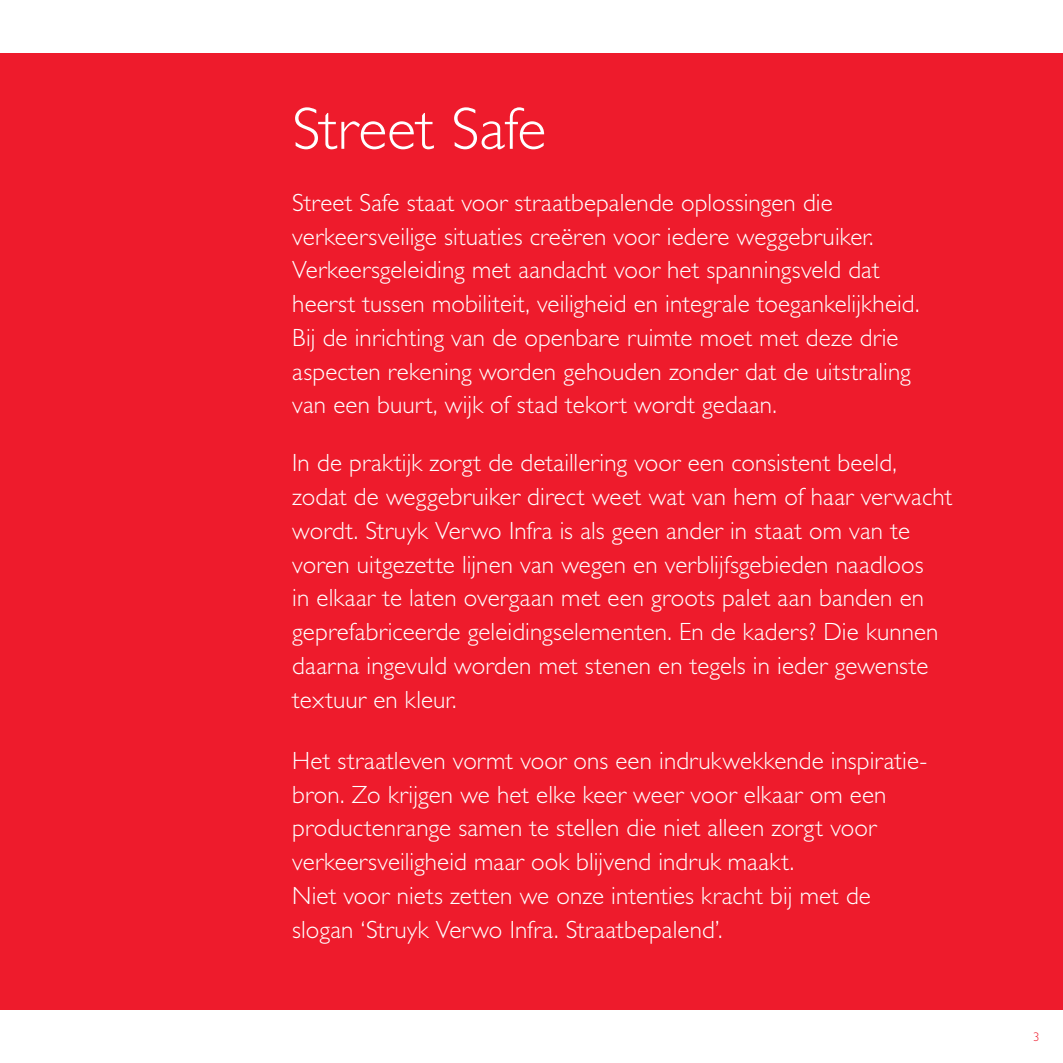
<style>
.page{position:relative;width:1063px;height:1063px;background:#fff}
.page>*{position:absolute;margin:0;border:0;box-sizing:border-box;transform-origin:0 0}
.t1{font:300 60px "Gill Sans";color:#fff}
.t2{font:300 25px/33.8px "Gill Sans";letter-spacing:.005em;color:#fff}
.t3{font:300 12.5px "Gill Sans";color:#ee1b2c}
</style>
<div class="page">
<div style="left:0;top:53px;width:1063px;height:957px;background:#ee1b2c"></div>
<h1 class="t1" style="left:292px;top:106px;width:255px">Street Safe</h1>
<p class="t2" style="left:292px;top:188px;width:629px">Street Safe staat voor straatbepalende oplossingen die verkeers veilige situaties creëren voor iedere weggebruiker.<br>Verkeersgeleiding met aandacht voor het spanningsveld dat heerst tussen mobiliteit, veiligheid en integrale toegankelijkheid.<br>Bij de inrichting van de openbare ruimte moet met deze drie aspecten rekening worden gehouden zonder dat de uitstraling van een buurt, wijk of stad tekort wordt gedaan.</p>
<p class="t2" style="left:292px;top:449px;width:662px">In de praktijk zorgt de detaillering voor een consistent beeld, zodat de weggebruiker direct weet wat van hem of haar verwacht wordt. Struyk Verwo Infra is als geen ander in staat om van te voren uit gezette lijnen van wegen en verblijfsgebieden naadloos<br>in elkaar te laten overgaan met een groots palet aan banden en geprefabriceerde geleidingselementen. En de kaders? Die kunnen daarna ingevuld worden met stenen en tegels in ieder gewenste textuur en kleur.</p>
<p class="t2" style="left:292px;top:746px;width:637px">Het straatleven vormt voor ons een indrukwekkende inspiratie&shy;bron. Zo krijgen we het elke keer weer voor elkaar om een productenrange samen te stellen die niet alleen zorgt voor verkeersveiligheid maar ook blijvend indruk maakt.<br>Niet voor niets zetten we onze intenties kracht bij met de slogan ‘Struyk Verwo Infra. Straatbepalend’.</p>
<p class="t3" style="left:1033px;top:1032px;width:8px">3</p>
</div>
